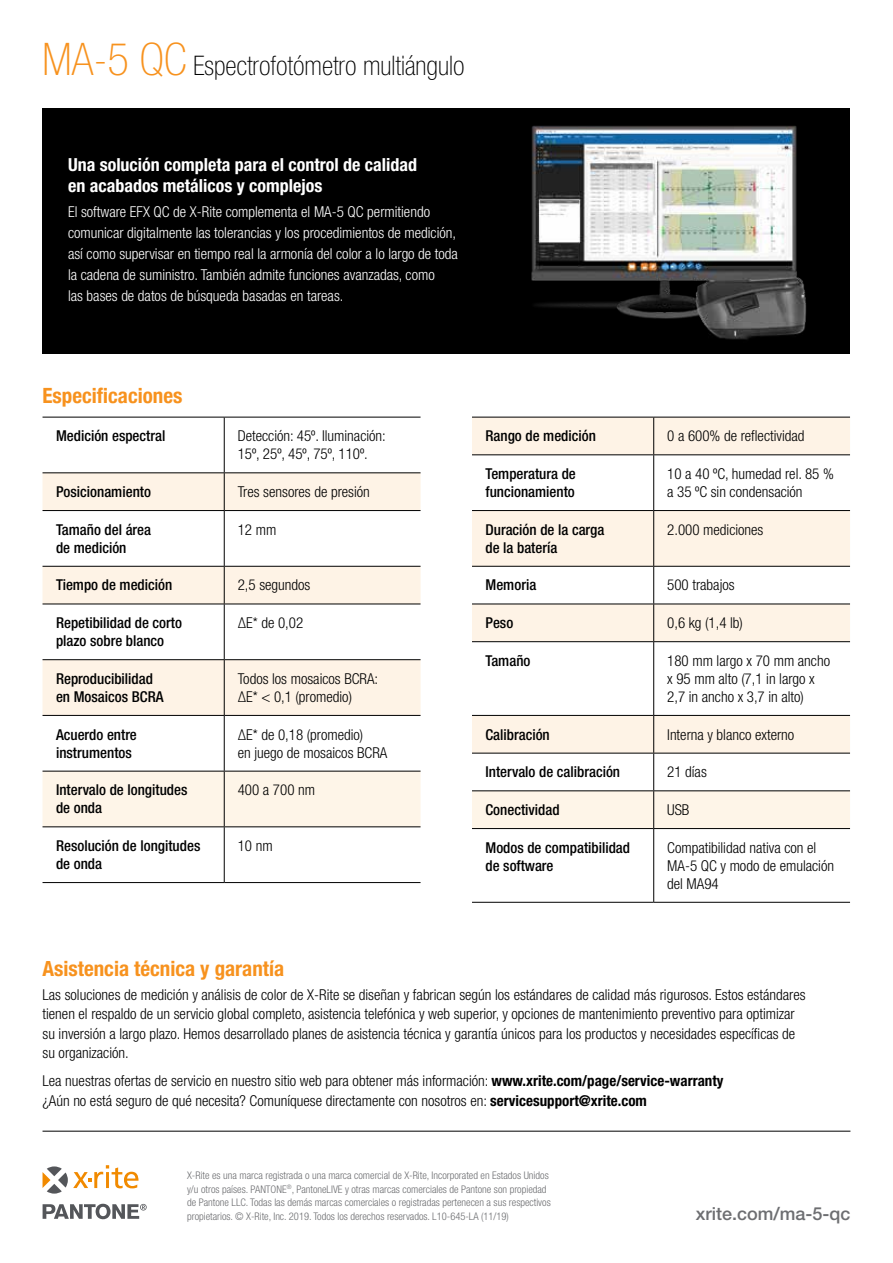
<style>
.page{position:relative;width:893px;height:1263px;background:#fff}
.page>*{position:absolute;margin:0;border:0;box-sizing:border-box;transform-origin:0 0}
.t1{font:100 condensed 27px "Helvetica Neue LT Std";color:#000}
.t2{font:700 condensed 21px "Helvetica Neue LT Std";color:#f7921e}
.t3{font:700 condensed 21px "Helvetica Neue";color:#f7921e}
.t4{font:700 condensed 18px/21px "Helvetica Neue LT Std";color:#fff}
.t5{font:500 18px "Helvetica Neue LT Std";color:#6d6e71}
.t6{font:300 condensed 15px/18px "Helvetica Neue LT Std";color:#000}
.t7{font:500 condensed 15px/18px "Helvetica Neue LT Std";color:#000}
.t8{font:300 condensed 15px/21px "Helvetica Neue LT Std";color:#fff}
.t9{font:300 condensed 10.5px/13.5px "Helvetica Neue LT Std";color:#6d6e71}
.s1{font-size:45px;color:#f7921e}
.s2{font-weight:700}
</style>
<div class="page">
<div style="left:43px;top:108px;width:807px;height:245px;background:#000"></div>
<img style="left:531px;top:125px;width:276px;height:215px">
<hr style="left:43px;top:1131px;width:807px;height:1px;background:#000">
<svg style="left:43px;top:1204px;width:104px;height:15px"></svg>
<svg style="left:43px;top:1165px;width:95px;height:28px"></svg>
<svg style="left:43px;top:473px;width:378px;height:242px;fill:#fef3e6"></svg>
<div style="left:43px;top:772px;width:378px;height:54px;background:#fef5e8"></div>
<hr style="left:224px;top:417px;width:1px;height:55px;background:#000">
<hr style="left:43px;top:472px;width:181px;height:1px;background:#000">
<hr style="left:224px;top:472px;width:197px;height:1px;background:#000">
<hr style="left:224px;top:473px;width:1px;height:37px;background:#000">
<hr style="left:43px;top:510px;width:181px;height:1px;background:#000">
<hr style="left:224px;top:510px;width:197px;height:1px;background:#000">
<hr style="left:224px;top:511px;width:1px;height:55px;background:#000">
<hr style="left:43px;top:566px;width:181px;height:1px;background:#000">
<hr style="left:224px;top:566px;width:197px;height:1px;background:#000">
<hr style="left:224px;top:567px;width:1px;height:37px;background:#000">
<hr style="left:43px;top:604px;width:181px;height:1px;background:#000">
<hr style="left:224px;top:604px;width:197px;height:1px;background:#000">
<hr style="left:224px;top:604px;width:1px;height:55px;background:#000">
<hr style="left:43px;top:659px;width:181px;height:1px;background:#000">
<hr style="left:224px;top:659px;width:197px;height:1px;background:#000">
<hr style="left:224px;top:660px;width:1px;height:55px;background:#000">
<hr style="left:43px;top:715px;width:181px;height:1px;background:#000">
<hr style="left:224px;top:715px;width:197px;height:1px;background:#000">
<hr style="left:224px;top:716px;width:1px;height:55px;background:#000">
<hr style="left:43px;top:771px;width:181px;height:1px;background:#000">
<hr style="left:224px;top:771px;width:197px;height:1px;background:#000">
<hr style="left:224px;top:771px;width:1px;height:55px;background:#000">
<hr style="left:43px;top:826px;width:181px;height:1px;background:#000">
<hr style="left:224px;top:826px;width:197px;height:1px;background:#000">
<hr style="left:224px;top:827px;width:1px;height:55px;background:#000">
<hr style="left:43px;top:882px;width:181px;height:1px;background:#000">
<hr style="left:224px;top:882px;width:197px;height:1px;background:#000">
<hr style="left:43px;top:417px;width:181px;height:1px;background:#000">
<hr style="left:224px;top:417px;width:197px;height:1px;background:#000">
<svg style="left:472px;top:418px;width:378px;height:335px;fill:#fef3e6"></svg>
<div style="left:472px;top:791px;width:378px;height:37px;background:#fef5e8"></div>
<hr style="left:472px;top:417px;width:182px;height:1px;background:#000">
<hr style="left:654px;top:417px;width:196px;height:1px;background:#000">
<hr style="left:653px;top:417px;width:1px;height:37px;background:#000">
<hr style="left:472px;top:454px;width:182px;height:1px;background:#000">
<hr style="left:654px;top:454px;width:196px;height:1px;background:#000">
<hr style="left:653px;top:455px;width:1px;height:55px;background:#000">
<hr style="left:472px;top:510px;width:182px;height:1px;background:#000">
<hr style="left:654px;top:510px;width:196px;height:1px;background:#000">
<hr style="left:653px;top:511px;width:1px;height:55px;background:#000">
<hr style="left:472px;top:566px;width:182px;height:1px;background:#000">
<hr style="left:654px;top:566px;width:196px;height:1px;background:#000">
<hr style="left:653px;top:567px;width:1px;height:37px;background:#000">
<hr style="left:472px;top:604px;width:182px;height:1px;background:#000">
<hr style="left:654px;top:604px;width:196px;height:1px;background:#000">
<hr style="left:653px;top:604px;width:1px;height:37px;background:#000">
<hr style="left:472px;top:641px;width:182px;height:1px;background:#000">
<hr style="left:654px;top:641px;width:196px;height:1px;background:#000">
<hr style="left:653px;top:642px;width:1px;height:73px;background:#000">
<hr style="left:472px;top:715px;width:182px;height:1px;background:#000">
<hr style="left:654px;top:715px;width:196px;height:1px;background:#000">
<hr style="left:653px;top:716px;width:1px;height:37px;background:#000">
<hr style="left:472px;top:753px;width:182px;height:1px;background:#000">
<hr style="left:654px;top:753px;width:196px;height:1px;background:#000">
<hr style="left:653px;top:753px;width:1px;height:37px;background:#000">
<hr style="left:472px;top:790px;width:182px;height:1px;background:#000">
<hr style="left:654px;top:790px;width:196px;height:1px;background:#000">
<hr style="left:653px;top:791px;width:1px;height:37px;background:#000">
<hr style="left:472px;top:828px;width:182px;height:1px;background:#000">
<hr style="left:654px;top:828px;width:196px;height:1px;background:#000">
<hr style="left:653px;top:829px;width:1px;height:73px;background:#000">
<hr style="left:472px;top:902px;width:182px;height:1px;background:#000">
<hr style="left:654px;top:902px;width:196px;height:1px;background:#000">
<h1 class="t1" style="left:43px;top:50px;width:424px"><span class="s1">MA-5 QC</span> Espectrofotómetro multiángulo</h1>
<p class="t4" style="left:68px;top:154px;width:350px">Una solución completa para el control de calidad en acabados metálicos y complejos</p>
<p class="t8" style="left:68px;top:201px;width:391px">El software EFX QC de X-Rite complementa el MA-5 QC permitiendo comunicar digitalmente las tolerancias y los procedimientos de medición, así como supervisar en tiempo real la armonía del color a lo largo de toda la cadena de suministro. También admite funciones avanzadas, como<br>las bases de datos de búsqueda basadas en tareas.</p>
<h2 class="t3" style="left:43px;top:378px;width:141px">Especificaciones</h2>
<p class="t7" style="left:56px;top:427px;width:111px">Medición espectral</p>
<p class="t6" style="left:238px;top:427px;width:150px">Detección: 45º. Iluminación:<br>15º, 25º, 45º, 75º, 110º.</p>
<p class="t7" style="left:56px;top:482px;width:96px">Posicionamiento</p>
<p class="t6" style="left:238px;top:483px;width:134px">Tres sensores de presión</p>
<p class="t7" style="left:56px;top:520px;width:97px">Tamaño del área de medición</p>
<p class="t6" style="left:238px;top:520px;width:40px">12 mm</p>
<p class="t7" style="left:56px;top:576px;width:118px">Tiempo de medición</p>
<p class="t6" style="left:238px;top:576px;width:74px">2,5 segundos</p>
<p class="t7" style="left:56px;top:614px;width:128px">Repetibilidad de corto plazo sobre blanco</p>
<p class="t6" style="left:238px;top:614px;width:67px">ΔE* de 0,02</p>
<p class="t7" style="left:56px;top:669px;width:109px">Reproducibilidad en Mosaicos BCRA</p>
<p class="t6" style="left:238px;top:669px;width:142px">Todos los mosaicos BCRA:<br>ΔE* &lt; 0,1 (promedio)</p>
<p class="t7" style="left:56px;top:725px;width:82px">Acuerdo entre instrumentos</p>
<p class="t6" style="left:238px;top:725px;width:151px">ΔE* de 0,18 (promedio)<br>en juego de mosaicos BCRA</p>
<p class="t7" style="left:56px;top:781px;width:133px">Intervalo de longitudes de onda</p>
<p class="t6" style="left:238px;top:781px;width:79px">400 a 700 nm</p>
<p class="t7" style="left:56px;top:836px;width:146px">Resolución de longitudes de onda</p>
<p class="t6" style="left:238px;top:837px;width:36px">10 nm</p>
<p class="t7" style="left:485px;top:427px;width:112px">Rango de medición</p>
<p class="t6" style="left:667px;top:427px;width:139px">0 a 600% de reflectividad</p>
<p class="t7" style="left:485px;top:464px;width:92px">Temperatura de funcionamiento</p>
<p class="t6" style="left:667px;top:465px;width:168px">10 a 40 ºC, humedad rel. 85 % a 35 ºC sin condensación</p>
<p class="t7" style="left:485px;top:520px;width:120px">Duración de la carga de la batería</p>
<p class="t6" style="left:667px;top:520px;width:98px">2.000 mediciones</p>
<p class="t7" style="left:485px;top:576px;width:52px">Memoria</p>
<p class="t6" style="left:667px;top:576px;width:69px">500 trabajos</p>
<p class="t7" style="left:485px;top:614px;width:29px">Peso</p>
<p class="t6" style="left:667px;top:614px;width:77px">0,6 kg (1,4 lb)</p>
<p class="t7" style="left:485px;top:651px;width:46px">Tamaño</p>
<p class="t6" style="left:667px;top:651px;width:164px">180 mm largo x 70 mm ancho x 95 mm alto (7,1 in largo x<br>2,7 in ancho x 3,7 in alto)</p>
<p class="t7" style="left:485px;top:725px;width:66px">Calibración</p>
<p class="t6" style="left:667px;top:725px;width:129px">Interna y blanco externo</p>
<p class="t7" style="left:485px;top:763px;width:136px">Intervalo de calibración</p>
<p class="t6" style="left:667px;top:763px;width:41px">21 días</p>
<p class="t7" style="left:485px;top:800px;width:76px">Conectividad</p>
<p class="t6" style="left:667px;top:801px;width:24px">USB</p>
<p class="t7" style="left:485px;top:838px;width:146px">Modos de compatibilidad de software</p>
<p class="t6" style="left:667px;top:838px;width:168px">Compatibilidad nativa con el<br>MA-5 QC y modo de emulación del MA94</p>
<h2 class="t2" style="left:43px;top:956px;width:243px">Asistencia técnica y garantía</h2>
<p class="t6" style="left:43px;top:985px;width:764px;line-height:19.5px">Las soluciones de medición y análisis de color de X-Rite se diseñan y fabrican según los estándares de calidad más rigurosos. Estos estándares tienen el respaldo de un servicio global completo, asistencia telefónica y web superior, y opciones de mantenimiento preventivo para optimizar su inversión a largo plazo. Hemos desarrollado planes de asistencia técnica y garantía únicos para los productos y necesidades específicas de su organización.</p>
<p class="t6" style="left:43px;top:1071px;width:682px;line-height:19.5px">Lea nuestras ofertas de servicio en nuestro sitio web para obtener más información: <span class="s2">www.xrite.com/page/service-warranty </span>¿Aún no está seguro de qué necesita? Comuníquese directamente con nosotros en: <span class="s2">servicesupport@xrite.com</span></p>
<p class="t9" style="left:187px;top:1168px;width:365px">X-Rite es una marca registrada o una marca comercial de X-Rite, Incorporated en Estados Unidos y/u otros países. PANTONE<sup>®</sup>, PantoneLIVE y otras marcas comerciales de Pantone son propiedad de Pantone LLC. Todas las demás marcas comerciales o registradas pertenecen a sus respectivos propietarios. © X-Rite, Inc. 2019. Todos los derechos reservados. L10-645-LA (11/19)</p>
<p class="t5" style="left:696px;top:1202px;width:156px">xrite.com/ma-5-qc</p>
</div>
